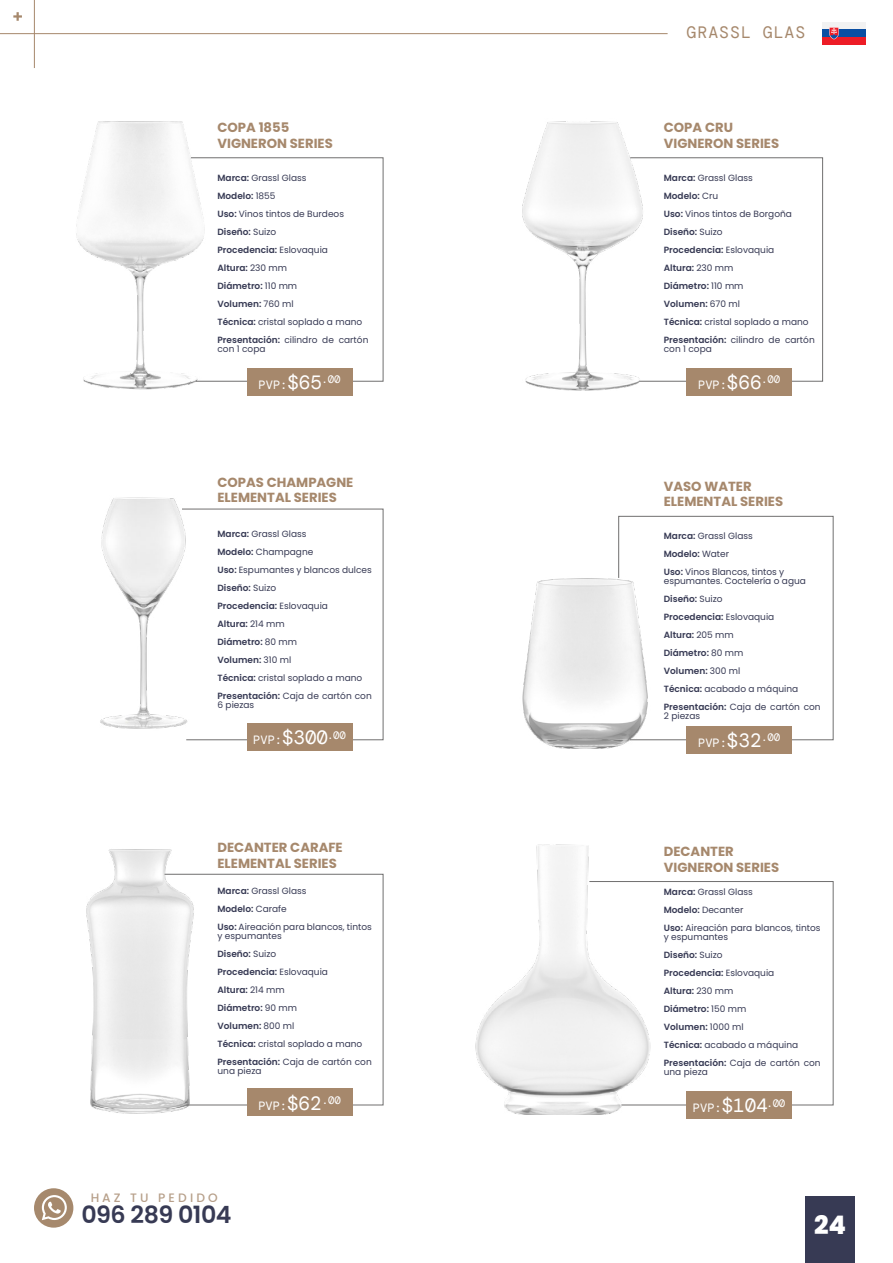
<style>
.page{position:relative;width:893px;height:1263px;background:#fff}
.page>*{position:absolute;margin:0;border:0;box-sizing:border-box;transform-origin:0 0}
.t1{font:800 25.5px "Poppins";color:#fff}
.t2{font:600 23.7px "Poppins";letter-spacing:-.02em;color:#373a54}
.t3{font:16.5px "DM Mono";letter-spacing:.06em;color:#a6886c}
.t4{font:700 13.2px/15.9px "Poppins";color:#a6886c}
.t5{font:500 12.15px "Poppins";letter-spacing:.26em;color:#a5886d}
.t6{font:12px "DM Mono";color:#fff}
.t7{font:9px/18px "Poppins";color:#373a54}
.s1{font-weight:600}
.s2{font-size:19.2px}
</style>
<div class="page">
<div style="left:805px;top:1196px;width:50px;height:67px;background:#373a54"></div>
<hr style="left:0;top:33px;width:668px;height:1px;background:#a6886c">
<hr style="left:34px;top:0;width:1px;height:68px;background:#a6886c">
<svg style="left:13px;top:12px;width:9px;height:9px"></svg>
<div style="left:34px;top:1188px;width:39px;height:39px;background:#a6896d;border-radius:50%"></div>
<svg style="left:42px;top:1195px;width:25px;height:25px"></svg>
<div style="left:822px;top:22px;width:43px;height:8px;background:#f2f2f2"></div>
<div style="left:822px;top:37px;width:43px;height:8px;background:#ed1c26"></div>
<div style="left:822px;top:30px;width:43px;height:7px;background:#0a4fa3"></div>
<svg style="left:829px;top:27px;width:10px;height:12px"></svg>
<img style="left:76px;top:121px;width:119px;height:269px">
<img style="left:522px;top:121px;width:117px;height:269px">
<svg style="left:190px;top:157px;width:194px;height:225px"></svg>
<svg style="left:630px;top:157px;width:193px;height:225px"></svg>
<div style="left:247px;top:368px;width:105px;height:27px;background:#a6886c"></div>
<div style="left:686px;top:368px;width:106px;height:27px;background:#a6886c"></div>
<img style="left:86px;top:849px;width:112px;height:265px">
<img style="left:475px;top:844px;width:176px;height:270px">
<svg style="left:164px;top:874px;width:220px;height:231px"></svg>
<svg style="left:589px;top:881px;width:245px;height:224px"></svg>
<div style="left:247px;top:1089px;width:105px;height:27px;background:#a6886c"></div>
<div style="left:686px;top:1092px;width:106px;height:27px;background:#a6886c"></div>
<img style="left:100px;top:497px;width:81px;height:232px">
<img style="left:522px;top:578px;width:129px;height:171px">
<svg style="left:181px;top:508px;width:203px;height:232px"></svg>
<svg style="left:618px;top:516px;width:216px;height:224px"></svg>
<div style="left:247px;top:724px;width:105px;height:27px;background:#a6886c"></div>
<div style="left:686px;top:726px;width:106px;height:28px;background:#a6886c"></div>
<h3 class="t3" style="left:687px;top:22px;width:120px">GRASSL GLAS</h3>
<h3 class="t4" style="left:217px;top:120px;width:117px">COPA 1855<br>VIGNERON SERIES</h3>
<h3 class="t4" style="left:664px;top:120px;width:117px">COPA CRU<br>VIGNERON SERIES</h3>
<p class="t7" style="left:217px;top:169px;width:152px"><span class="s1">Marca:</span> Grassl Glass<br><span class="s1">Modelo:</span> 1855<br><span class="s1">Uso:</span> Vinos tintos de Burdeos<br><span class="s1">Diseño:</span> Suizo<br><span class="s1">Procedencia:</span> Eslovaquia<br><span class="s1">Altura:</span> 230 mm<br><span class="s1">Diámetro:</span> 110 mm<br><span class="s1">Volumen:</span> 760 ml<br><span class="s1">Técnica:</span> cristal soplado a mano<br><span class="s1">Presentación:</span> cilindro de cartón</p>
<p class="t7" style="left:217px;top:340px;width:50px">con 1 copa</p>
<p class="t7" style="left:664px;top:169px;width:152px"><span class="s1">Marca:</span> Grassl Glass<br><span class="s1">Modelo:</span> Cru<br><span class="s1">Uso:</span> Vinos tintos de Borgoña<br><span class="s1">Diseño:</span> Suizo<br><span class="s1">Procedencia:</span> Eslovaquia<br><span class="s1">Altura:</span> 230 mm<br><span class="s1">Diámetro:</span> 110 mm<br><span class="s1">Volumen:</span> 670 ml<br><span class="s1">Técnica:</span> cristal soplado a mano<br><span class="s1">Presentación:</span> cilindro de cartón</p>
<p class="t7" style="left:664px;top:340px;width:50px">con 1 copa</p>
<h3 class="t6" style="left:259px;top:377px;width:84px">PVP:<span class="s2">$65</span><sup>.00</sup></h3>
<h3 class="t6" style="left:698px;top:377px;width:84px">PVP:<span class="s2">$66</span><sup>.00</sup></h3>
<h3 class="t4" style="left:217px;top:474px;width:137px">COPAS CHAMPAGNE<br>ELEMENTAL SERIES</h3>
<h3 class="t4" style="left:664px;top:478px;width:121px">VASO WATER<br>ELEMENTAL SERIES</h3>
<p class="t7" style="left:217px;top:525px;width:156px"><span class="s1">Marca:</span> Grassl Glass<br><span class="s1">Modelo:</span> Champagne<br><span class="s1">Uso:</span> Espumantes y blancos dulces<br><span class="s1">Diseño:</span> Suizo<br><span class="s1">Procedencia:</span> Eslovaquia<br><span class="s1">Altura:</span> 214 mm<br><span class="s1">Diámetro:</span> 80 mm<br><span class="s1">Volumen:</span> 310 ml<br><span class="s1">Técnica:</span> cristal soplado a mano<br><span class="s1">Presentación:</span> Caja de cartón con</p>
<p class="t7" style="left:217px;top:696px;width:38px">6 piezas</p>
<p class="t7" style="left:664px;top:526px;width:122px"><span class="s1">Marca:</span> Grassl Glass<br><span class="s1">Modelo:</span> Water<br><span class="s1">Uso:</span> Vinos Blancos, tintos y</p>
<p class="t7" style="left:664px;top:571px;width:158px">espumantes. Coctelería o agua<br><span class="s1">Diseño:</span> Suizo<br><span class="s1">Procedencia:</span> Eslovaquia<br><span class="s1">Altura:</span> 205 mm<br><span class="s1">Diámetro:</span> 80 mm<br><span class="s1">Volumen:</span> 300 ml<br><span class="s1">Técnica:</span> acabado a máquina<br><span class="s1">Presentación:</span> Caja de cartón con</p>
<p class="t7" style="left:664px;top:706px;width:38px">2 piezas</p>
<h3 class="t6" style="left:253px;top:733px;width:94px">PVP:<span class="s2">$300</span><sup>.00</sup></h3>
<h3 class="t6" style="left:698px;top:735px;width:84px">PVP:<span class="s2">$32</span><sup>.00</sup></h3>
<h3 class="t4" style="left:217px;top:839px;width:127px">DECANTER CARAFE<br>ELEMENTAL SERIES</h3>
<h3 class="t4" style="left:664px;top:843px;width:117px">DECANTER<br>VIGNERON SERIES</h3>
<p class="t7" style="left:217px;top:881px;width:156px"><span class="s1">Marca:</span> Grassl Glass<br><span class="s1">Modelo:</span> Carafe<br><span class="s1">Uso:</span> Aireación para blancos, tintos</p>
<p class="t7" style="left:217px;top:926px;width:156px">y espumantes<br><span class="s1">Diseño:</span> Suizo<br><span class="s1">Procedencia:</span> Eslovaquia<br><span class="s1">Altura:</span> 214 mm<br><span class="s1">Diámetro:</span> 90 mm<br><span class="s1">Volumen:</span> 800 ml<br><span class="s1">Técnica:</span> cristal soplado a mano<br><span class="s1">Presentación:</span> Caja de cartón con</p>
<p class="t7" style="left:217px;top:1061px;width:46px">una pieza</p>
<p class="t7" style="left:664px;top:883px;width:158px"><span class="s1">Marca:</span> Grassl Glass<br><span class="s1">Modelo:</span> Decanter<br><span class="s1">Uso:</span> Aireación para blancos, tintos</p>
<p class="t7" style="left:664px;top:928px;width:158px">y espumantes<br><span class="s1">Diseño:</span> Suizo<br><span class="s1">Procedencia:</span> Eslovaquia<br><span class="s1">Altura:</span> 230 mm<br><span class="s1">Diámetro:</span> 150 mm<br><span class="s1">Volumen:</span> 1000 ml<br><span class="s1">Técnica:</span> acabado a máquina<br><span class="s1">Presentación:</span> Caja de cartón con</p>
<p class="t7" style="left:664px;top:1063px;width:46px">una pieza</p>
<h3 class="t6" style="left:258px;top:1098px;width:84px">PVP:<span class="s2">$62</span><sup>.00</sup></h3>
<h3 class="t6" style="left:693px;top:1101px;width:94px">PVP:<span class="s2">$104</span><sup>.00</sup></h3>
<h3 class="t5" style="left:90px;top:1190px;width:129px">HAZ TU PEDIDO</h3>
<h2 class="t2" style="left:81px;top:1201px;width:152px">096 289 0104</h2>
<h1 class="t1" style="left:814px;top:1211px;width:34px">24</h1>
</div>
